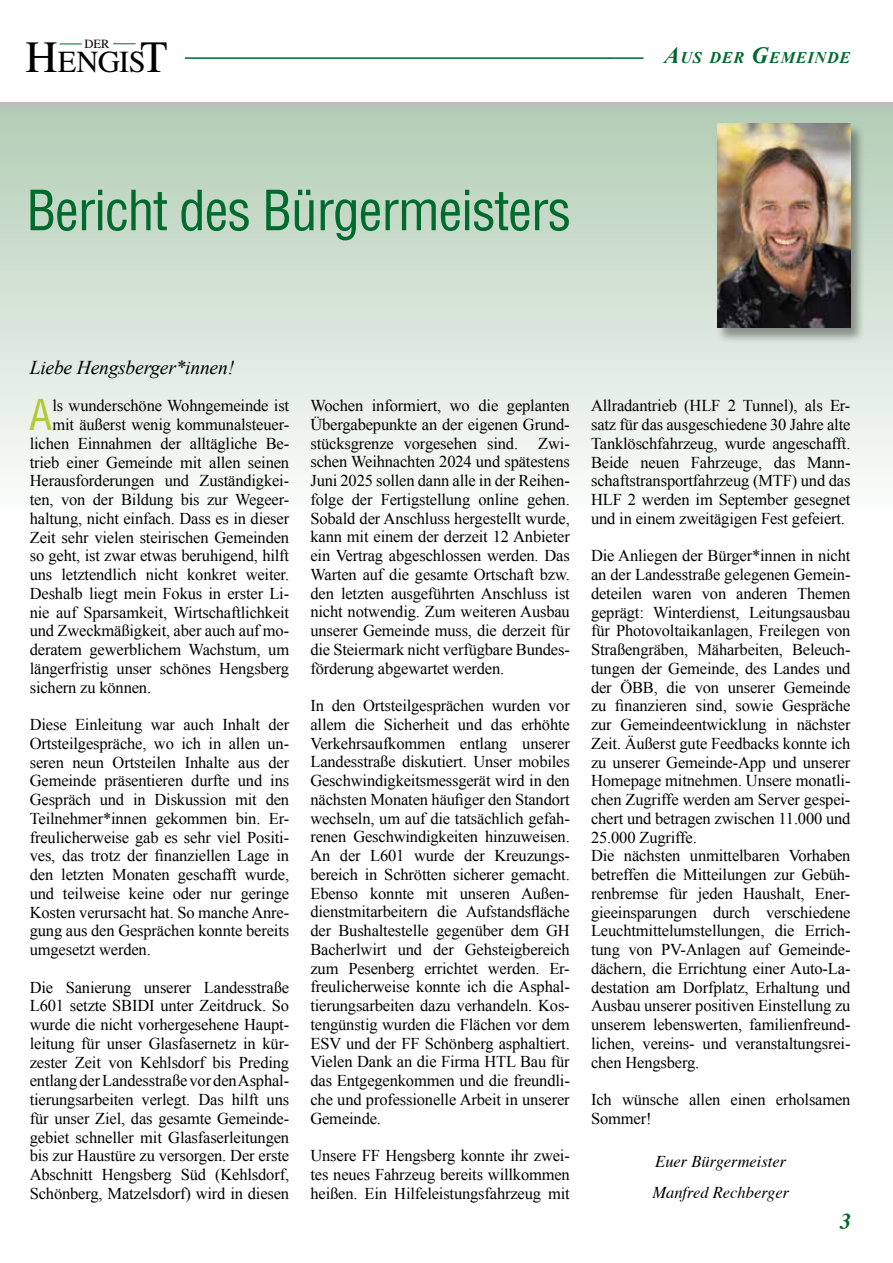
<style>
.page{position:relative;width:893px;height:1263px;background:#fff}
.page>*{position:absolute;margin:0;border:0;box-sizing:border-box;transform-origin:0 0}
.t1{font:condensed 54px "Helvetica CE";letter-spacing:-.025em;color:#006b2d}
.t2{font:condensed 41.55px "Helvetica CE";color:#afcb37}
.t3{font:30.6px "Times";color:#000}
.t4{font:italic 700 22.5px "Times";color:#006b2d}
.t5{font:italic 19.5px "Times New Roman";letter-spacing:-.01em;color:#000}
.t6{font:italic 700 16.8px "Times";color:#006b2d}
.t7{font:16.5px/18.8px "Times New Roman";letter-spacing:-.01em;color:#000;text-align:justify}
.t8{font:italic 16.5px/31.5px "Times";color:#000}
.t9{font:italic 700 16.35px "Times New Roman";letter-spacing:.045em;color:#006b2d}
.t10{font:12.6px "Times";color:#000}
.s1{font-size:44.7px}
.s2{font-size:23.25px}
.s3{font-size:22.5px}
</style>
<div class="page">
<hr style="left:185px;top:57px;width:425px;height:2px;background:#006b2d">
<svg style="left:60px;top:44px;width:22px;height:1px"></svg>
<svg style="left:113px;top:43px;width:23px;height:1px"></svg>
<div style="left:0;top:102px;width:893px;height:425px;background:linear-gradient(to bottom,#b1ccb3,#fff)"></div>
<div style="left:0;top:102px;width:893px;height:9px;background:#b9c2b9"></div>
<hr style="left:609px;top:57px;width:34px;height:2px;background:#006b2d">
<div style="left:715px;top:124px;width:150px;height:220px;background:#000;opacity:.38"></div>
<img style="left:717px;top:123px;width:133px;height:204px">
<p class="t10" style="left:84px;top:32px;width:27px">DER</p>
<h3 class="t3" style="left:26px;top:33px;width:144px"><span class="s1">H</span>ENGIS<span class="s1">T</span></h3>
<p class="t9" style="left:664px;top:46px;width:188px"><span class="s2">A</span>US DER <span class="s2">G</span>EMEINDE</p>
<p class="t6" style="left:624px;top:44px;width:228px"><span class="s3">A</span>US DEM <span class="s3">G</span>EMEINDEAMT</p>
<h1 class="t1" style="left:26px;top:177px;width:547px">Bericht des Bürgermeisters</h1>
<p class="t5" style="left:30px;top:354px;width:206px">Liebe Hengsberger*innen!</p>
<h2 class="t2" style="left:29px;top:389px;width:25px">A</h2>
<p class="t7" style="left:52px;top:396px;width:238px">ls wunderschöne Wohngemeinde ist</p>
<p class="t7" style="left:52px;top:415px;width:238px">mit äußerst wenig kommunalsteuer-</p>
<p class="t7" style="left:30px;top:434px;width:261px">lichen Einnahmen der alltägliche Be-</p>
<p class="t7" style="left:30px;top:452px;width:261px">trieb einer Gemeinde mit allen seinen</p>
<p class="t7" style="left:30px;top:471px;width:261px">Herausforderungen und Zuständigkei-</p>
<p class="t7" style="left:30px;top:490px;width:261px">ten, von der Bildung bis zur Wegeer-</p>
<p class="t7" style="left:30px;top:509px;width:261px">haltung, nicht einfach. Dass es in dieser</p>
<p class="t7" style="left:30px;top:527px;width:261px">Zeit sehr vielen steirischen Gemeinden</p>
<p class="t7" style="left:30px;top:546px;width:261px">so geht, ist zwar etwas beruhigend, hilft</p>
<p class="t7" style="left:30px;top:565px;width:261px">uns letztendlich nicht konkret weiter.</p>
<p class="t7" style="left:30px;top:584px;width:261px">Deshalb liegt mein Fokus in erster Li-</p>
<p class="t7" style="left:30px;top:602px;width:261px">nie auf Sparsamkeit, Wirtschaftlichkeit</p>
<p class="t7" style="left:30px;top:621px;width:261px">und Zweckmäßigkeit, aber auch auf mo-</p>
<p class="t7" style="left:30px;top:640px;width:261px">deratem gewerblichem Wachstum, um</p>
<p class="t7" style="left:30px;top:659px;width:261px">längerfristig unser schönes Hengsberg</p>
<p class="t7" style="left:30px;top:677px;width:123px">sichern zu können.</p>
<p class="t7" style="left:30px;top:715px;width:261px">Diese Einleitung war auch Inhalt der Ortsteilgespräche, wo ich in allen un&shy;seren neun Ortsteilen Inhalte aus der Gemeinde präsentieren durfte und ins Gespräch und in Diskussion mit den Teilnehmer*innen gekommen bin. Er&shy;freulicherweise gab es sehr viel Positi&shy;ves, das trotz der finanziellen Lage in den letzten Monaten geschafft wurde, und teilweise keine oder nur geringe Kosten verursacht hat. So manche Anre&shy;gung aus den Gesprächen konnte bereits umgesetzt werden.</p>
<p class="t7" style="left:30px;top:977px;width:261px">Die Sanierung unserer Landesstraße L601 setzte SBIDI unter Zeitdruck. So wurde die nicht vorhergesehene Haupt&shy;leitung für unser Glasfasernetz in kür&shy;zester Zeit von Kehlsdorf bis Preding entlang der Landesstraße vor den Asphal&shy;tierungsarbeiten verlegt. Das hilft uns für unser Ziel, das gesamte Gemeinde&shy;gebiet schneller mit Glasfaserleitungen bis zur Haustüre zu versorgen. Der erste Abschnitt Hengsberg Süd (Kehlsdorf, Schönberg, Matzelsdorf) wird in diesen</p>
<p class="t7" style="left:310px;top:396px;width:261px">Wochen informiert, wo die geplanten Übergabepunkte an der eigenen Grund&shy;stücksgrenze vorgesehen sind. Zwi&shy;schen Weihnachten 2024 und spätestens Juni 2025 sollen dann alle in der Reihen&shy;folge der Fertigstellung online gehen.<br>Sobald der Anschluss hergestellt wurde, kann mit einem der derzeit 12 Anbieter ein Vertrag abgeschlossen werden. Das Warten auf die gesamte Ortschaft bzw. den letzten ausgeführten Anschluss ist nicht notwendig. Zum weiteren Ausbau unserer Gemeinde muss, die derzeit für die Steiermark nicht verfügbare Bundes&shy;förderung abgewartet werden.</p>
<p class="t7" style="left:310px;top:696px;width:261px">In den Ortsteilgesprächen wurden vor allem die Sicherheit und das erhöhte Verkehrsaufkommen entlang unserer Landesstraße diskutiert. Unser mobiles Geschwindigkeitsmessgerät wird in den nächsten Monaten häufiger den Standort wechseln, um auf die tatsächlich gefah&shy;renen Geschwindigkeiten hinzuweisen.<br>An der L601 wurde der Kreuzungs&shy;bereich in Schrötten sicherer gemacht.<br>Ebenso konnte mit unseren Außen&shy;dienstmitarbeitern die Aufstandsfläche der Bushaltestelle gegenüber dem GH Bacherlwirt und der Gehsteigbereich zum Pesenberg errichtet werden. Er&shy;freulicherweise konnte ich die Asphal&shy;tierungsarbeiten dazu verhandeln. Kos&shy;tengünstig wurden die Flächen vor dem ESV und der FF Schönberg asphaltiert.<br>Vielen Dank an die Firma HTL Bau für das Entgegenkommen und die freundli&shy;che und professionelle Arbeit in unserer Gemeinde.</p>
<p class="t7" style="left:310px;top:1146px;width:261px">Unsere FF Hengsberg konnte ihr zwei&shy;tes neues Fahrzeug bereits willkommen heißen. Ein Hilfeleistungsfahrzeug mit</p>
<p class="t7" style="left:591px;top:396px;width:261px">Allradantrieb (HLF 2 Tunnel), als Er&shy;satz für das ausgeschiedene 30 Jahre alte Tanklöschfahrzeug, wurde angeschafft.<br>Beide neuen Fahrzeuge, das Mann&shy;schaftstransportfahrzeug (MTF) und das HLF 2 werden im September gesegnet und in einem zweitägigen Fest gefeiert.</p>
<p class="t7" style="left:591px;top:546px;width:261px;text-align:left">Die Anliegen der Bürger*innen in nicht an der Landesstraße gelegenen Gemein&shy;deteilen waren von anderen Themen geprägt: Winterdienst, Leitungsausbau für Photovoltaikanlagen, Freilegen von Straßengräben, Mäharbeiten, Beleuch&shy;tungen der Gemeinde, des Landes und der ÖBB, die von unserer Gemeinde zu finanzieren sind, sowie Gespräche zur Gemeindeentwicklung in nächster Zeit. Äußerst gute Feedbacks konnte ich zu unserer Gemeinde-App und unserer Homepage mitnehmen. Unsere monatli&shy;chen Zugriffe werden am Server gespei&shy;chert und betragen zwischen 11.000 und 25.000 Zugriffe.<br>Die nächsten unmittelbaren Vorhaben betreffen die Mitteilungen zur Gebüh&shy;renbremse für jeden Haushalt, Ener&shy;gieeinsparungen durch verschiedene Leuchtmittelumstellungen, die Errich&shy;tung von PV-Anlagen auf Gemeinde&shy;dächern, die Errichtung einer Auto-La&shy;destation am Dorfplatz, Erhaltung und Ausbau unserer positiven Einstellung zu unserem lebenswerten, familienfreund&shy;lichen, vereins- und veranstaltungsrei&shy;chen Hengsberg.</p>
<p class="t7" style="left:591px;top:1090px;width:261px">Ich wünsche allen einen erholsamen<br>Sommer!</p>
<p class="t8" style="left:652px;top:1144px;width:138px">Euer Bürgermeister<br>Manfred Rechberger</p>
<h3 class="t4" style="left:840px;top:1200px;width:13px">3</h3>
</div>
